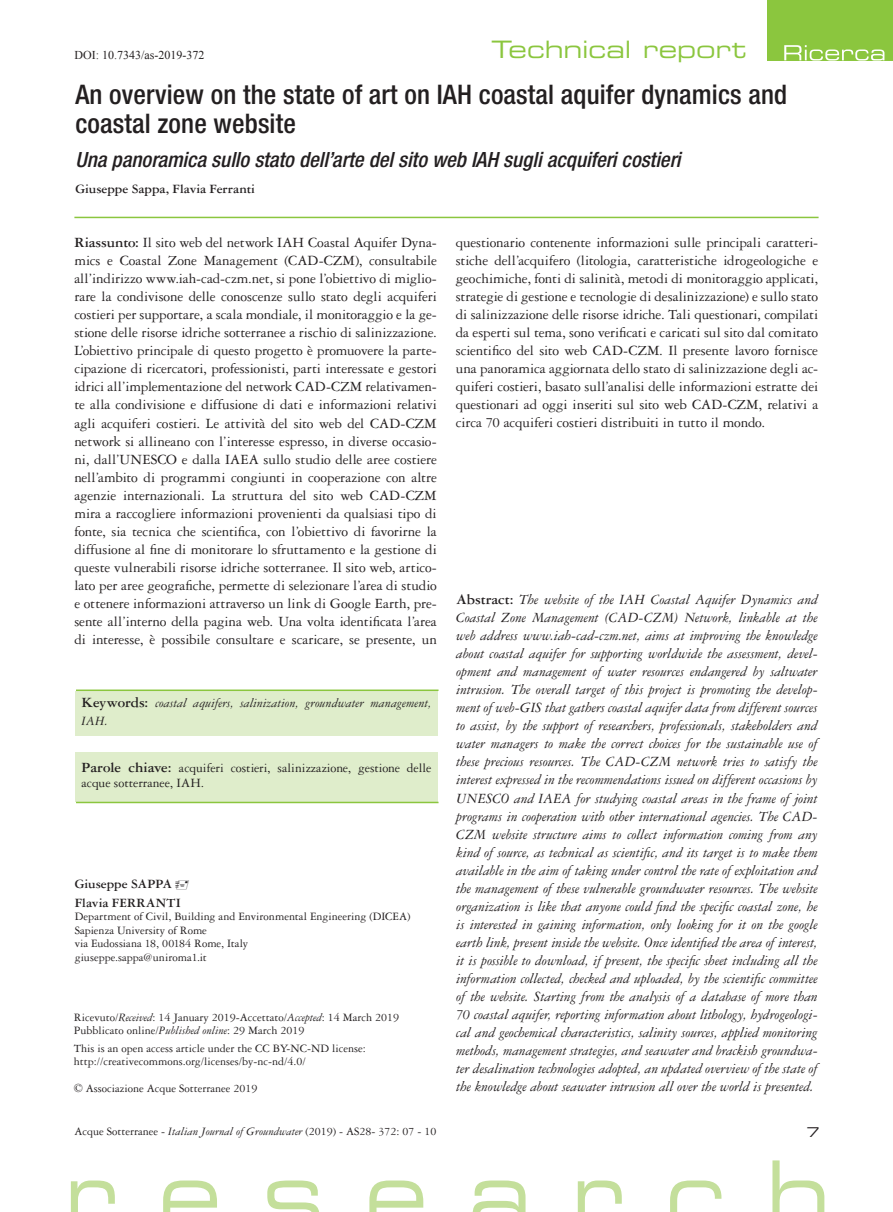
<style>
.page{position:relative;width:893px;height:1212px;background:#fff}
.page>*{position:absolute;margin:0;border:0;box-sizing:border-box;transform-origin:0 0}
.t1{font:500 condensed 27px/28.5px "Helvetica Neue LT Std";letter-spacing:.005em;color:#231f20}
.t2{font:24px "Eurostile LT Std Ex 2";letter-spacing:-.005em;color:#8bc63e}
.t3{font:italic 500 condensed 21px "Helvetica Neue LT Std";color:#231f20}
.t4{font:15px/18px "Garamond 3 LT Std";letter-spacing:-.005em;color:#231f20;text-align:justify}
.t5{font:italic 15px/18px "Garamond 3 LT Std";letter-spacing:-.005em;color:#231f20;text-align:justify}
.t6{font:13.5px/15px "Garamond 3 LT Std";color:#231f20}
.t7{font:italic 13.5px/18px "Garamond 3 LT Std";color:#231f20}
.t8{font:700 13.5px/18.3px "Garamond 3 LT Std";color:#231f20}
.t9{font:13.5px "Eurostile LT Std Ex 2";color:#231f20}
.t10{font:12px/13.5px "Garamond 3 LT Std";color:#231f20}
.t11{font:12px "Times New Roman";color:#231f20}
.s1{font-weight:700}
.s2{font-weight:700;font-style:normal;font-size:15px}
.s3{font-weight:700;font-size:15px}
.s4{font-style:italic}
.s5{font-family:"Times New Roman"}
.s6{font-weight:700;font-style:normal}
</style>
<div class="page">
<svg style="left:71px;top:1160px;width:753px;height:52px"></svg>
<hr style="left:74px;top:217px;width:745px;height:1px;background:#8bc63e">
<div style="left:75px;top:752px;width:363px;height:50px;background:#dfedcb"></div>
<div style="left:75px;top:691px;width:363px;height:44px;background:#dfedcb"></div>
<hr style="left:76px;top:689px;width:362px;height:2px;background:#8bc63e">
<hr style="left:76px;top:802px;width:362px;height:1px;background:#8bc63e">
<div style="left:767px;top:0;width:126px;height:61px;background:#8bc63e"></div>
<svg style="left:784px;top:45px;width:100px;height:16px"></svg>
<p class="t11" style="left:74px;top:47px;width:131px">DOI: 10.7343/as-2019-372</p>
<h2 class="t2" style="left:492px;top:33px;width:256px">Technical report</h2>
<h1 class="t1" style="left:75px;top:80px;width:713px">An overview on the state of art on IAH coastal aquifer dynamics and coastal zone website</h1>
<h3 class="t3" style="left:75px;top:147px;width:606px">Una panoramica sullo stato dell’arte del sito web IAH sugli acquiferi costieri</h3>
<p class="t8" style="left:75px;top:180px;width:181px">Giuseppe Sappa, Flavia Ferranti</p>
<p class="t4" style="left:74px;top:234px;width:364px"><span class="s1">Riassunto:</span> Il sito web del network IAH Coastal Aquifer Dyna&shy;mics e Coastal Zone Management (CAD-CZM), consultabile all’indirizzo www.iah-cad-czm.net, si pone l’obiettivo di miglio&shy;rare la condivisone delle conoscenze sullo stato degli acquiferi costieri per supportare, a scala mondiale, il monitoraggio e la ge&shy;stione delle risorse idriche sotterranee a rischio di salinizzazione.<br>L’obiettivo principale di questo progetto è promuovere la parte&shy;cipazione di ricercatori, professionisti, parti interessate e gestori idrici all’implementazione del network CAD-CZM relativamen&shy;te alla condivisione e diffusione di dati e informazioni relativi agli acquiferi costieri. Le attività del sito web del CAD-CZM network si allineano con l’interesse espresso, in diverse occasio&shy;ni, dall’UNESCO e dalla IAEA sullo studio delle aree costiere nell’ambito di programmi congiunti in cooperazione con altre agenzie internazionali. La struttura del sito web CAD-CZM mira a raccogliere informazioni provenienti da qualsiasi tipo di fonte, sia tecnica che scientifica, con l’obiettivo di favorirne la diffusione al fine di monitorare lo sfruttamento e la gestione di queste vulnerabili risorse idriche sotterranee. Il sito web, artico&shy;lato per aree geografiche, permette di selezionare l’area di studio e ottenere informazioni attraverso un link di Google Earth, pre&shy;sente all’interno della pagina web. Una volta identificata l’area di interesse, è possibile consultare e scaricare, se presente, un</p>
<p class="t7" style="left:82px;top:694px;width:351px"><span class="s2">Keywords:</span> coastal aquifers, salinization, groundwater management,<br>IAH.</p>
<p class="t6" style="left:82px;top:761px;width:351px"><span class="s3">Parole chiave:</span> acquiferi costieri, salinizzazione, gestione delle acque sotterranee, IAH.</p>
<p class="t8" style="left:75px;top:875px;width:108px">Giuseppe SAPPA<br>Flavia FERRANTI</p>
<p class="t10" style="left:75px;top:910px;width:337px">Department of Civil, Building and Environmental Engineering (DICEA)<br>Sapienza University of Rome<br>via Eudossiana 18, 00184 Rome, Italy<br>giuseppe.sappa@uniroma1.it</p>
<p class="t10" style="left:74px;top:1010px;width:327px">Ricevuto/<span class="s4">Received</span>: 14 January 2019-Accettato/<span class="s4">Accepted</span>: 14 March 2019<br>Pubblicato online/<span class="s4">Published online</span>: 29 March 2019</p>
<p class="t10" style="left:74px;top:1041px;width:294px">This is an open access article under the CC BY-NC-ND license: http://creativecommons.org/licenses/by-nc-nd/4.0/</p>
<p class="t10" style="left:74px;top:1082px;width:185px"><span class="s5">©</span> Associazione Acque Sotterranee 2019</p>
<p class="t10" style="left:74px;top:1124px;width:363px">Acque Sotterranee - <span class="s4">Italian Journal of Groundwater</span> (2019) - AS28- 372: 07 - 10</p>
<p class="t4" style="left:456px;top:234px;width:364px">questionario contenente informazioni sulle principali caratteri&shy;stiche dell’acquifero (litologia, caratteristiche idrogeologiche e geochimiche, fonti di salinità, metodi di monitoraggio applicati, strategie di gestione e tecnologie di desalinizzazione) e sullo stato di salinizzazione delle risorse idriche. Tali questionari, compilati da esperti sul tema, sono verificati e caricati sul sito dal comitato scientifico del sito web CAD-CZM. Il presente lavoro fornisce una panoramica aggiornata dello stato di salinizzazione degli ac&shy;quiferi costieri, basato sull’analisi delle informazioni estratte dei questionari ad oggi inseriti sul sito web CAD-CZM, relativi a circa 70 acquiferi costieri distribuiti in tutto il mondo.</p>
<p class="t5" style="left:456px;top:591px;width:363px"><span class="s6">Abstract:</span> The website of the IAH Coastal Aquifer Dynamics and Coastal Zone Management (CAD-CZM) Network, linkable at the web address www.iah-cad-czm.net, aims at improving the knowledge about coastal aquifer for supporting worldwide the assessment, devel&shy;opment and management of water resources endangered by saltwater intrusion. The overall target of this project is promoting the develop&shy;ment of web-GIS that gathers coastal aquifer data from different sources to assist, by the support of researchers, professionals, stakeholders and water managers to make the correct choices for the sustainable use of these precious resources. The CAD-CZM network tries to satisfy the interest expressed in the recommendations issued on different occasions by UNESCO and IAEA for studying coastal areas in the frame of joint programs in cooperation with other international agencies. The CAD-CZM website structure aims to collect information coming from any kind of source, as technical as scientific, and its target is to make them available in the aim of taking under control the rate of exploitation and the management of these vulnerable groundwater resources. The website organization is like that anyone could find the specific coastal zone, he is interested in gaining information, only looking for it on the google earth link, present inside the website. Once identified the area of interest, it is possible to download, if present, the specific sheet including all the information collected, checked and uploaded, by the scientific committee of the website. Starting from the analysis of a database of more than 70 coastal aquifer, reporting information about lithology, hydrogeologi&shy;cal and geochemical characteristics, salinity sources, applied monitoring methods, management strategies, and seawater and brackish groundwa&shy;ter desalination technologies adopted, an updated overview of the state of the knowledge about seawater intrusion all over the world is presented.</p>
<p class="t9" style="left:807px;top:1123px;width:15px">7</p>
</div>
